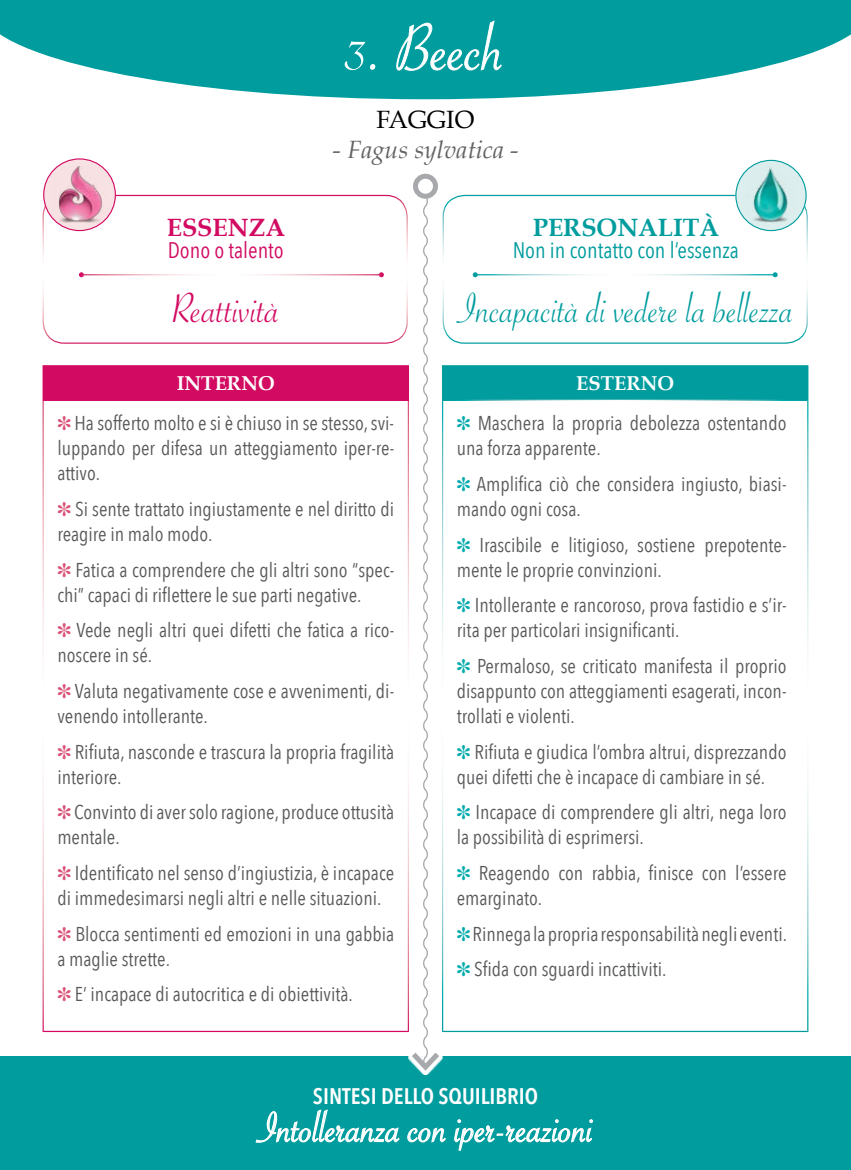
<style>
.page{position:relative;width:851px;height:1170px;background:#fff}
.page>*{position:absolute;margin:0;border:0;box-sizing:border-box;transform-origin:0 0}
.t1{font:70px "Savoye Plain";color:#fff}
.t2{font:45px "Savoye Plain";color:#009c9e;scale:.95 1}
.t3{font:45px "Savoye Plain";color:#fff}
.t4{font:45px "Savoye Plain";color:#d20a62}
.t5{font:italic 25px "Book Antiqua";color:#616264}
.t6{font:700 25px "Book Antiqua";color:#009c9e}
.t7{font:700 25px "Book Antiqua";color:#d20a62}
.t8{font:25px "Book Antiqua";color:#000}
.t9{font:22.5px "Avenir Next Condensed";color:#009c9e}
.t10{font:600 22.5px "Avenir Next Condensed";color:#fff}
.t11{font:22.5px "Avenir Next Condensed";color:#d20a62}
.t12{font:20px/25px "Avenir Next Condensed";color:#58595b}
.t13{font:700 20px "Book Antiqua";color:#fff}
.s1{color:#da5379}
.s2{color:#00aaad}
</style>
<div class="page">
<svg style="left:0;top:0;width:850px;height:99px"></svg>
<div style="left:43px;top:195px;width:364px;height:149px;border:1px solid #fff;border-radius:21px"></div>
<svg style="left:395px;top:15px;width:107px;height:56px;background:#23a9ab"></svg>
<div style="left:44px;top:159px;width:71px;height:71px;background:#f8e2e3;border-radius:50%"></div>
<img style="left:50px;top:165px;width:59px;height:59px">
<div style="left:43px;top:158px;width:73px;height:73px;border:1px solid #d20a62;border-radius:50%"></div>
<div style="left:442px;top:195px;width:365px;height:149px;border:1px solid #fff;border-radius:21px"></div>
<div style="left:735px;top:160px;width:71px;height:70px;background:#dceeee;border-radius:50%"></div>
<img style="left:747px;top:164px;width:47px;height:62px">
<div style="left:735px;top:160px;width:71px;height:71px;border:1px solid #009c9e;border-radius:50%"></div>
<svg style="left:79px;top:272px;width:5px;height:5px"></svg>
<svg style="left:379px;top:272px;width:5px;height:5px"></svg>
<svg style="left:472px;top:272px;width:5px;height:5px"></svg>
<svg style="left:772px;top:272px;width:5px;height:5px"></svg>
<div style="left:0;top:1056px;width:850px;height:113px;background:#009c9e"></div>
<svg style="left:255px;top:1109px;width:145px;height:34px"></svg>
<svg style="left:407px;top:1127px;width:39px;height:16px"></svg>
<svg style="left:454px;top:1119px;width:139px;height:32px"></svg>
<div style="left:43px;top:366px;width:365px;height:34px;background:#d20a62"></div>
<hr style="left:43px;top:365px;width:366px;height:1px;background:#d20a62">
<hr style="left:43px;top:399px;width:366px;height:2px;background:#d20a62">
<div style="left:442px;top:366px;width:365px;height:34px;background:#009c9e"></div>
<hr style="left:442px;top:365px;width:366px;height:1px;background:#009c9e">
<hr style="left:807px;top:366px;width:1px;height:33px;background:#009c9e">
<hr style="left:442px;top:399px;width:366px;height:2px;background:#fff">
<div style="left:413px;top:174px;width:25px;height:25px;border:5px solid #a7a9ac;border-radius:50%"></div>
<svg style="left:406px;top:194px;width:38px;height:880px"></svg>
<div style="left:0;top:0;width:35px;height:18px;background:#009c9e"></div>
<h1 class="t1" style="left:347px;top:20px;width:159px">3. Beech</h1>
<p class="t7" style="left:167px;top:212px;width:120px">ESSENZA</p>
<p class="t11" style="left:168px;top:231px;width:118px">Dono o talento</p>
<h2 class="t4" style="left:172px;top:290px;width:110px">Reattività</h2>
<p class="t8" style="left:376px;top:104px;width:99px">FAGGIO</p>
<p class="t5" style="left:332px;top:135px;width:187px">- Fagus sylvatica -</p>
<p class="t6" style="left:532px;top:212px;width:188px">PERSONALITÀ</p>
<p class="t9" style="left:512px;top:231px;width:228px">Non in contatto con l’essenza</p>
<h2 class="t2" style="left:458px;top:290px;width:355px">Incapacità di vedere la bellezza</h2>
<p class="t13" style="left:177px;top:372px;width:99px">INTERNO</p>
<p class="t12" style="left:57px;top:410px;width:338px;text-align:justify"><span class="s1">✽</span> Ha sofferto molto e si è chiuso in se stesso, svi&shy;luppando per difesa un atteggiamento iper-re&shy;attivo.</p>
<p class="t12" style="left:57px;top:495px;width:338px"><span class="s1">✽</span> Si sente trattato ingiustamente e nel diritto di reagire in malo modo.</p>
<p class="t12" style="left:57px;top:556px;width:338px"><span class="s1">✽</span> Fatica a comprendere che gli altri sono “spec&shy;chi” capaci di riflettere le sue parti negative.</p>
<p class="t12" style="left:57px;top:617px;width:338px"><span class="s1">✽</span> Vede negli altri quei difetti che fatica a rico&shy;noscere in sé.</p>
<p class="t12" style="left:57px;top:677px;width:338px"><span class="s1">✽</span> Valuta negativamente cose e avvenimenti, di&shy;venendo intollerante.</p>
<p class="t12" style="left:57px;top:738px;width:338px"><span class="s1">✽</span> Rifiuta, nasconde e trascura la propria fragilità interiore.</p>
<p class="t12" style="left:57px;top:798px;width:338px"><span class="s1">✽</span> Convinto di aver solo ragione, produce ottusità mentale.</p>
<p class="t12" style="left:57px;top:859px;width:338px"><span class="s1">✽</span> Identificato nel senso d’ingiustizia, è incapace di immedesimarsi negli altri e nelle situazioni.</p>
<p class="t12" style="left:57px;top:920px;width:338px"><span class="s1">✽</span> Blocca sentimenti ed emozioni in una gabbia a maglie strette.</p>
<p class="t12" style="left:57px;top:980px;width:297px"><span class="s1">✽</span> E’ incapace di autocritica e di obiettività.</p>
<p class="t13" style="left:576px;top:372px;width:99px">ESTERNO</p>
<p class="t12" style="left:456px;top:410px;width:331px"><span class="s2">✽</span> Maschera la propria debolezza ostentando una forza apparente.</p>
<p class="t12" style="left:456px;top:470px;width:331px"><span class="s2">✽</span> Amplifica ciò che considera ingiusto, biasi&shy;mando ogni cosa.</p>
<p class="t12" style="left:456px;top:531px;width:331px"><span class="s2">✽</span> Irascibile e litigioso, sostiene prepotente&shy;mente le proprie convinzioni.</p>
<p class="t12" style="left:456px;top:592px;width:331px"><span class="s2">✽</span> Intollerante e rancoroso, prova fastidio e s’ir&shy;rita per particolari insignificanti.</p>
<p class="t12" style="left:456px;top:652px;width:331px;text-align:justify"><span class="s2">✽</span> Permaloso, se criticato manifesta il proprio disappunto con atteggiamenti esagerati, incon&shy;trollati e violenti.</p>
<p class="t12" style="left:456px;top:738px;width:331px"><span class="s2">✽</span> Rifiuta e giudica l’ombra altrui, disprezzando quei difetti che è incapace di cambiare in sé.</p>
<p class="t12" style="left:456px;top:798px;width:331px"><span class="s2">✽</span> Incapace di comprendere gli altri, nega loro la possibilità di esprimersi.</p>
<p class="t12" style="left:456px;top:859px;width:331px"><span class="s2">✽</span> Reagendo con rabbia, finisce con l’essere emarginato.</p>
<p class="t12" style="left:456px;top:914px;width:332px;line-height:35.5px"><span class="s2">✽</span> Rinnega la propria responsabilità negli eventi. <span class="s2">✽</span> Sfida con sguardi incattiviti.</p>
<p class="t10" style="left:313px;top:1076px;width:226px">SINTESI DELLO SQUILIBRIO</p>
<h2 class="t3" style="left:258px;top:1109px;width:337px">Intolleranza con iper-reazioni</h2>
</div>
